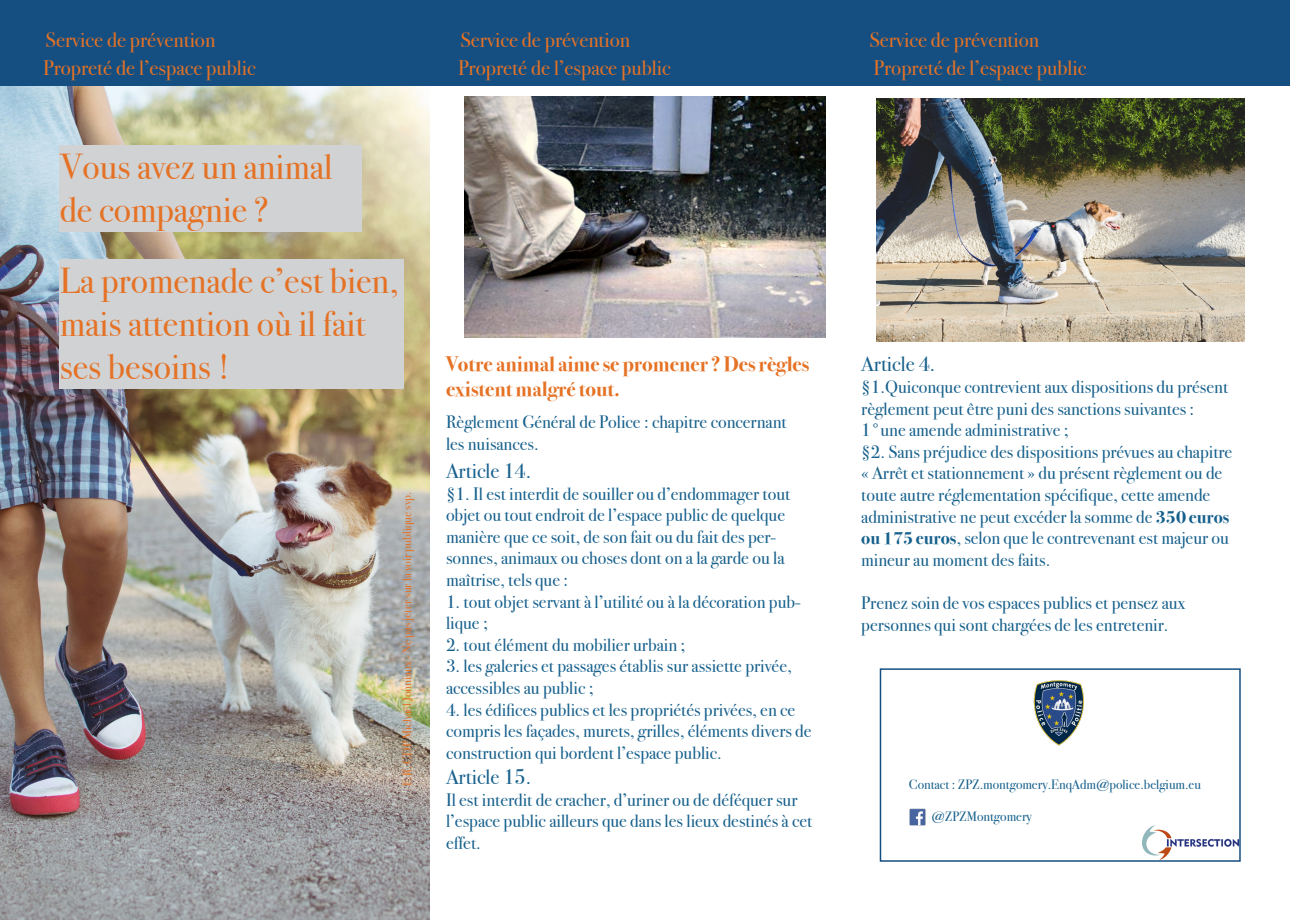
<style>
.page{position:relative;width:1290px;height:920px;background:#fff}
.page>*{position:absolute;margin:0;border:0;box-sizing:border-box;transform-origin:0 0}
.t1{font:36px/43.2px "Bodoni Svty Two ITCTT";color:#e57225}
.t2{font:21px "Bodoni Svty Two ITCTT";color:#e57225}
.t3{font:700 21px/25.2px "Bodoni Svty Two ITCTT";color:#e57225}
.t4{font:21px "Bodoni Svty Two ITCTT";color:#16608c}
.t5{font:18px/21.6px "Bodoni Svty Two ITCTT";color:#16608c}
.t6{font:13.5px "Bodoni Svty Two ITCTT";color:#16608c}
.t7{font:12px "Bodoni Svty Two ITCTT";color:#e57225}
.s1{font-weight:700}
</style>
<div class="page">
<img style="left:0;top:85px;width:429px;height:835px">
<div style="left:0;top:0;width:1290px;height:85px;background:#154f81"></div>
<div style="left:60px;top:259px;width:344px;height:130px;background:#d1d2d4"></div>
<div style="left:60px;top:145px;width:302px;height:87px;background:#d1d2d4"></div>
<div style="left:880px;top:668px;width:361px;height:194px;border:2px solid #154f81"></div>
<img style="left:1033px;top:680px;width:51px;height:66px">
<img style="left:909px;top:809px;width:17px;height:16px">
<img style="left:1142px;top:825px;width:97px;height:35px">
<img style="left:464px;top:96px;width:361px;height:241px">
<img style="left:876px;top:98px;width:368px;height:243px">
<p class="t2" style="left:46px;top:23px;width:171px">Service de prévention</p>
<p class="t2" style="left:460px;top:23px;width:171px">Service de prévention</p>
<p class="t2" style="left:43px;top:50px;width:214px">Propreté de l’espace public</p>
<p class="t2" style="left:458px;top:50px;width:214px">Propreté de l’espace public</p>
<p class="t2" style="left:873px;top:50px;width:214px">Propreté de l’espace public</p>
<p class="t2" style="left:869px;top:23px;width:171px">Service de prévention</p>
<p class="t1" style="left:60px;top:141px;width:274px">Vous avez un animal de compagnie ?</p>
<p class="t1" style="left:60px;top:255px;width:340px">La promenade c’est bien, mais attention où il fait ses besoins !</p>
<p class="t7" style="left:397px;top:786px;width:296px;rotate:-90deg">E.R. CDP Michaël Jonniaux - Ne pas jeter sur la voir publique svp.</p>
<p class="t3" style="left:446px;top:350px;width:365px">Votre animal aime se promener ? Des règles existent malgré tout.</p>
<p class="t5" style="left:446px;top:409px;width:342px">Règlement Général de Police : chapitre concernant les nuisances.</p>
<p class="t4" style="left:446px;top:454px;width:87px">Article 14.</p>
<p class="t5" style="left:446px;top:481px;width:346px">§1. Il est interdit de souiller ou d’endommager tout objet ou tout endroit de l’espace public de quelque manière que ce soit, de son fait ou du fait des per&shy;sonnes, animaux ou choses dont on a la garde ou la maîtrise, tels que :</p>
<p class="t5" style="left:446px;top:589px;width:356px">1. tout objet servant à l’utilité ou à la décoration pub&shy;lique ;</p>
<p class="t5" style="left:446px;top:632px;width:241px">2. tout élément du mobilier urbain ;</p>
<p class="t5" style="left:446px;top:654px;width:347px">3. les galeries et passages établis sur assiette privée, accessibles au public ;</p>
<p class="t5" style="left:446px;top:697px;width:367px">4. les édifices publics et les propriétés privées, en ce compris les façades, murets, grilles, éléments divers de construction qui bordent l’espace public.</p>
<p class="t4" style="left:446px;top:760px;width:87px">Article 15.</p>
<p class="t5" style="left:446px;top:787px;width:368px">Il est interdit de cracher, d’uriner ou de déféquer sur l’espace public ailleurs que dans les lieux destinés à cet effet.</p>
<p class="t4" style="left:861px;top:347px;width:76px">Article 4.</p>
<p class="t5" style="left:861px;top:374px;width:368px">§1.Quiconque contrevient aux dispositions du présent règlement peut être puni des sanctions suivantes :</p>
<p class="t5" style="left:861px;top:417px;width:209px">1°une amende administrative ;</p>
<p class="t5" style="left:861px;top:439px;width:373px">§2. Sans préjudice des dispositions prévues au chapitre « Arrêt et stationnement » du présent règlement ou de toute autre réglementation spécifique, cette amende administrative ne peut excéder la somme de <span class="s1">350 euros ou 175 euros</span>, selon que le contrevenant est majeur ou mineur au moment des faits.</p>
<p class="t5" style="left:861px;top:591px;width:326px">Prenez soin de vos espaces publics et pensez aux personnes qui sont chargées de les entretenir.</p>
<p class="t6" style="left:909px;top:773px;width:294px">Contact : ZPZ.montgomery.EnqAdm@police.belgium.eu</p>
<p class="t6" style="left:931px;top:805px;width:102px">@ZPZMontgomery</p>
</div>
